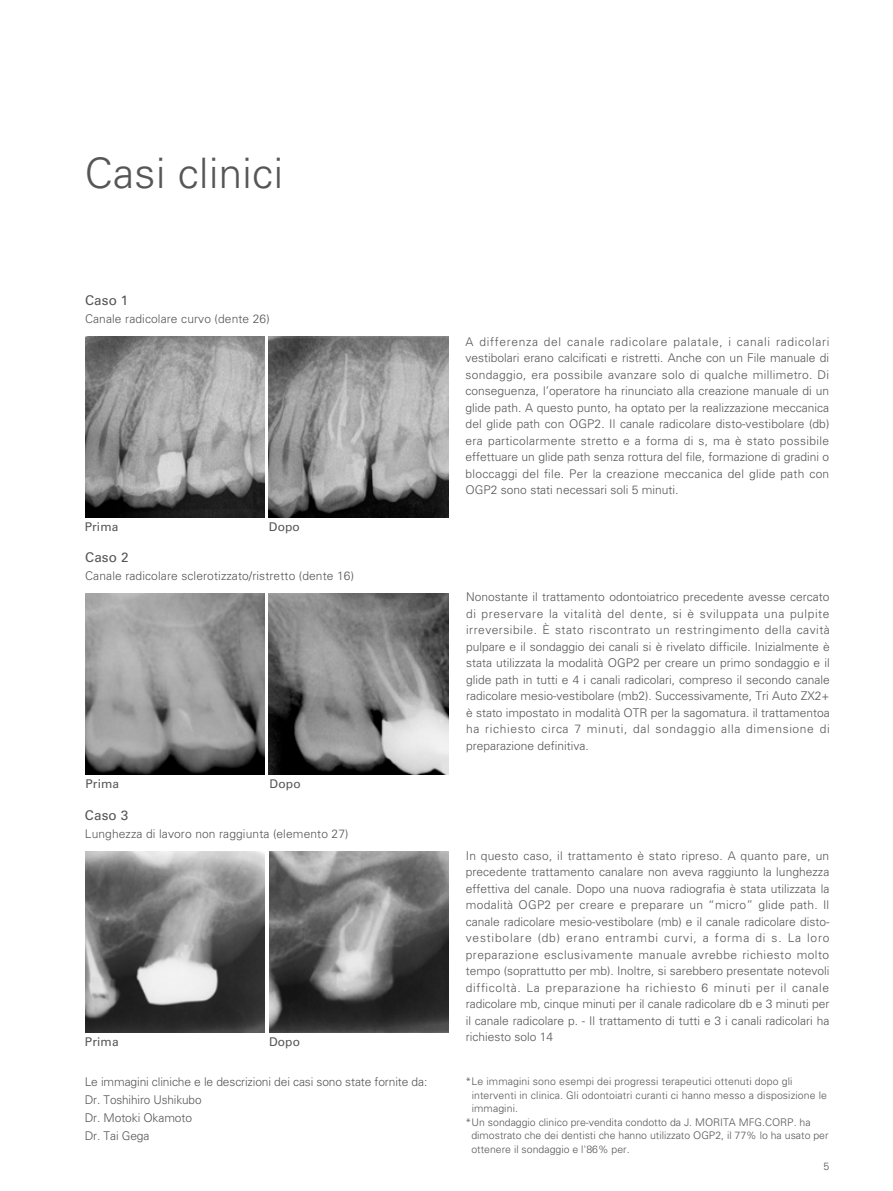
<style>
.page{position:relative;width:893px;height:1191px;background:#fff}
.page>*{position:absolute;margin:0;border:0;box-sizing:border-box;transform-origin:0 0}
.headline_1__28pt{font:300 42px "Univers LT Pro 45";letter-spacing:.01em;color:#565656}
.body_text_8pt_-_jp{font:13.5px "Univers LT Pro 55 Roman";letter-spacing:.01em;color:#565656}
.body_text_8pt_-_jp-2{font:300 12px/16.5px "Univers LT Pro 45";color:#565656;text-align:justify}
.body_text_8pt_-_jp-3{font:12px "Univers LT Pro 55 Roman";letter-spacing:.01em;color:#565656}
.body_text_8pt_-_jp-4{font:300 10.5px/13.5px "Univers LT Pro 45";letter-spacing:.01em;color:#565656}
</style>
<div class="page">
<img style="left:85px;top:337px;width:180px;height:181px">
<img style="left:85px;top:851px;width:180px;height:181px">
<img style="left:269px;top:851px;width:180px;height:181px">
<img style="left:269px;top:337px;width:180px;height:181px">
<img style="left:85px;top:593px;width:180px;height:181px">
<img style="left:269px;top:593px;width:180px;height:181px">
<p class="headline_1__28pt" style="left:85px;top:145px;width:200px">Casi clinici</p>
<p class="body_text_8pt_-_jp" style="left:85px;top:291px;width:45px">Caso 1</p>
<p class="body_text_8pt_-_jp-2" style="left:85px;top:310px;width:186px">Canale radicolare curvo (dente 26)</p>
<p class="body_text_8pt_-_jp-3" style="left:85px;top:519px;width:35px">Prima</p>
<p class="body_text_8pt_-_jp-3" style="left:269px;top:519px;width:33px">Dopo</p>
<p class="body_text_8pt_-_jp" style="left:85px;top:547px;width:45px">Caso 2</p>
<p class="body_text_8pt_-_jp-2" style="left:85px;top:567px;width:270px">Canale radicolare sclerotizzato/ristretto (dente 16)</p>
<p class="body_text_8pt_-_jp-3" style="left:85px;top:775px;width:35px">Prima</p>
<p class="body_text_8pt_-_jp-3" style="left:270px;top:775px;width:33px">Dopo</p>
<p class="body_text_8pt_-_jp" style="left:85px;top:805px;width:45px">Caso 3</p>
<p class="body_text_8pt_-_jp-2" style="left:85px;top:825px;width:265px">Lunghezza di lavoro non raggiunta (elemento 27)</p>
<p class="body_text_8pt_-_jp-3" style="left:85px;top:1033px;width:35px">Prima</p>
<p class="body_text_8pt_-_jp-3" style="left:269px;top:1033px;width:33px">Dopo</p>
<p class="body_text_8pt_-_jp-2" style="left:85px;top:1073px;width:344px">Le immagini cliniche e le descrizioni dei casi sono state fornite da:</p>
<p class="body_text_8pt_-_jp-2" style="left:85px;top:1091px;width:118px">Dr. Toshihiro Ushikubo</p>
<p class="body_text_8pt_-_jp-2" style="left:85px;top:1109px;width:109px">Dr. Motoki Okamoto</p>
<p class="body_text_8pt_-_jp-2" style="left:85px;top:1127px;width:66px">Dr. Tai Gega</p>
<p class="body_text_8pt_-_jp-2" style="left:466px;top:333px;width:365px">A differenza del canale radicolare palatale, i canali radicolari vestibolari erano calcificati e ristretti. Anche con un File manuale di sondaggio, era possibile avanzare solo di qualche millimetro. Di conseguenza, l’operatore ha rinunciato alla creazione manuale di un glide path. A questo punto, ha optato per la realizzazione meccanica del glide path con OGP2. Il canale radicolare disto-vestibolare (db) era particolarmente stretto e a forma di s, ma è stato possibile effettuare un glide path senza rottura del file, formazione di gradini o bloccaggi del file. Per la creazione meccanica del glide path con OGP2 sono stati necessari soli 5 minuti.</p>
<p class="body_text_8pt_-_jp-2" style="left:466px;top:588px;width:365px">Nonostante il trattamento odontoiatrico precedente avesse cercato di preservare la vitalità del dente, si è sviluppata una pulpite irreversibile. È stato riscontrato un restringimento della cavità pulpare e il sondaggio dei canali si è rivelato difficile. Inizialmente è stata utilizzata la modalità OGP2 per creare un primo sondaggio e il glide path in tutti e 4 i canali radicolari, compreso il secondo canale radicolare mesio-vestibolare (mb2). Successivamente, Tri Auto ZX2+ è stato impostato in modalità OTR per la sagomatura. il trattamentoa ha richiesto circa 7 minuti, dal sondaggio alla dimensione di preparazione definitiva.</p>
<p class="body_text_8pt_-_jp-2" style="left:466px;top:847px;width:365px">In questo caso, il trattamento è stato ripreso. A quanto pare, un precedente trattamento canalare non aveva raggiunto la lunghezza effettiva del canale. Dopo una nuova radiografia è stata utilizzata la modalità OGP2 per creare e preparare un “micro” glide path. Il canale radicolare mesio-vestibolare (mb) e il canale radicolare disto&shy;vestibolare (db) erano entrambi curvi, a forma di s. La loro preparazione esclusivamente manuale avrebbe richiesto molto tempo (soprattutto per mb). Inoltre, si sarebbero presentate notevoli difficoltà. La preparazione ha richiesto 6 minuti per il canale radicolare mb, cinque minuti per il canale radicolare db e 3 minuti per il canale radicolare p. - Il trattamento di tutti e 3 i canali radicolari ha richiesto solo 14</p>
<p class="body_text_8pt_-_jp-4" style="left:472px;top:1074px;width:357px;text-indent:-6px">*Le immagini sono esempi dei progressi terapeutici ottenuti dopo gli interventi in clinica. Gli odontoiatri curanti ci hanno messo a disposizione le immagini.</p>
<p class="body_text_8pt_-_jp-4" style="left:471px;top:1115px;width:359px;text-indent:-6px">*Un sondaggio clinico pre-vendita condotto da J. MORITA MFG.CORP. ha dimostrato che dei dentisti che hanno utilizzato OGP2, il 77% lo ha usato per ottenere il sondaggio e l'86% per.</p>
<p class="body_text_8pt_-_jp-4" style="left:823px;top:1159px;width:7px">5</p>
</div>
